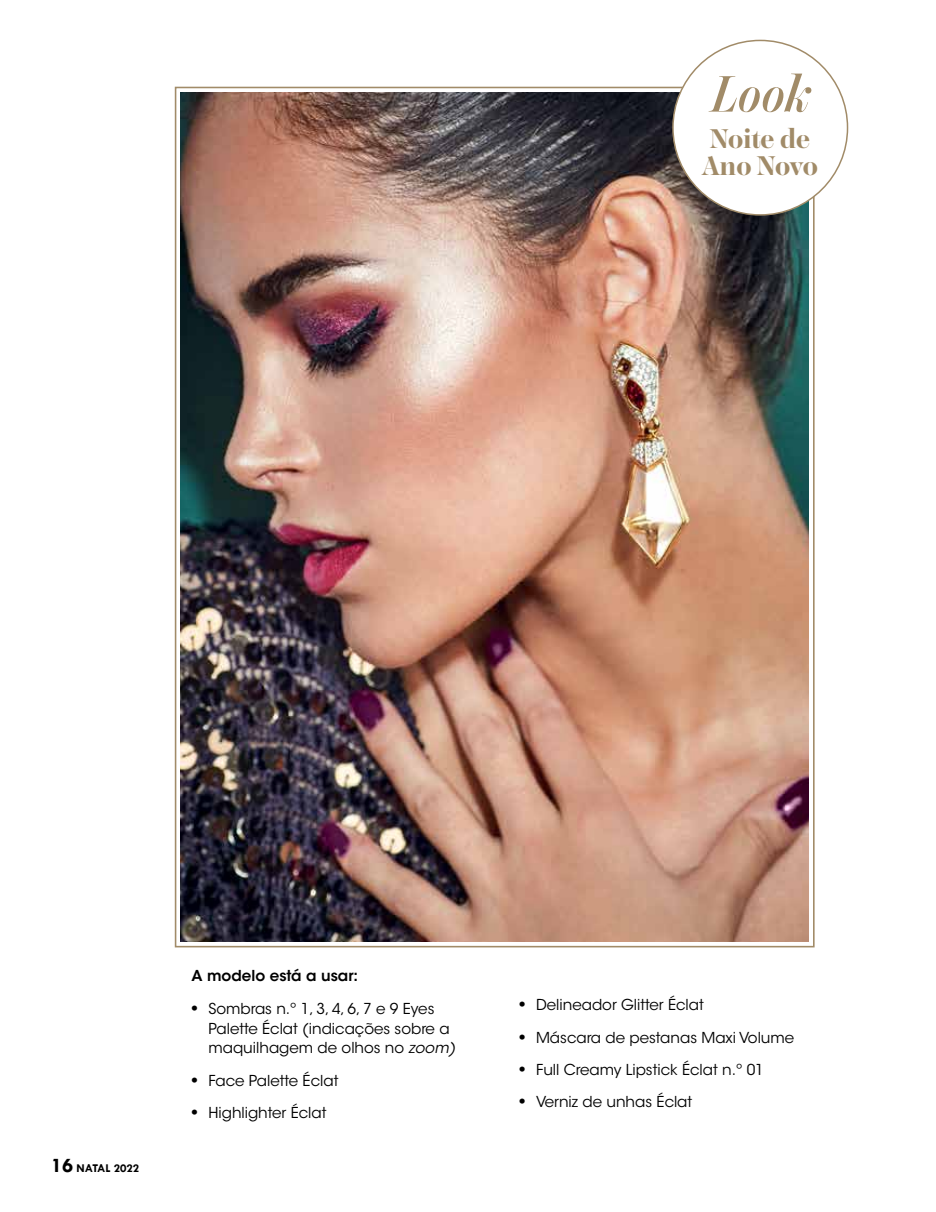
<style>
.page{position:relative;width:936px;height:1212px;background:#fff}
.page>*{position:absolute;margin:0;border:0;box-sizing:border-box;transform-origin:0 0}
.t1{font:italic 600 51px "Chamberi Display";color:#a18b68}
.t2{font:700 27px/27px "Chamberi Display";letter-spacing:-.01em;color:#a18b68}
.t3{font:15px/19.5px "ITC Avant Garde Std";color:#000}
.t4{font:600 15px "ITC Avant Garde Std";color:#000}
.t5{font:700 12px "Tw Cen";color:#000}
.s1{font-size:21px}
.s2{font-family:"Times";font-size:18px}
.s3{font-style:italic}
</style>
<div class="page">
<img style="left:181px;top:93px;width:627px;height:848px">
<div style="left:673px;top:40px;width:174px;height:175px;background:#fff;border-radius:50%"></div>
<h1 class="t1" style="left:711px;top:57px;width:100px">Look</h1>
<h2 class="t2" style="left:702px;top:123px;width:118px">Noite de<br>Ano Novo</h2>
<p class="t5" style="left:51px;top:1161px;width:90px"><span class="s1">16</span> NATAL 2022</p>
<p class="t4" style="left:191px;top:966px;width:168px">A modelo está a usar:</p>
<p class="t3" style="left:208px;top:999px;width:248px;text-indent:-17px"><span class="s2">•</span> Sombras n.º 1, 3, 4, 6, 7 e 9 Eyes<br>Palette Éclat (indicações sobre a maquilhagem de olhos no <span class="s3">zoom)</span></p>
<p class="t3" style="left:191px;top:1071px;width:148px"><span class="s2">•</span> Face Palette Éclat</p>
<p class="t3" style="left:191px;top:1103px;width:136px"><span class="s2">•</span> Highlighter Éclat</p>
<p class="t3" style="left:519px;top:995px;width:186px"><span class="s2">•</span> Delineador Glitter Éclat</p>
<p class="t3" style="left:519px;top:1028px;width:277px"><span class="s2">•</span> Máscara de pestanas Maxi Volume</p>
<p class="t3" style="left:519px;top:1060px;width:246px"><span class="s2">•</span> Full Creamy Lipstick Éclat n.º 01</p>
<p class="t3" style="left:519px;top:1092px;width:175px"><span class="s2">•</span> Verniz de unhas Éclat</p>
</div>
